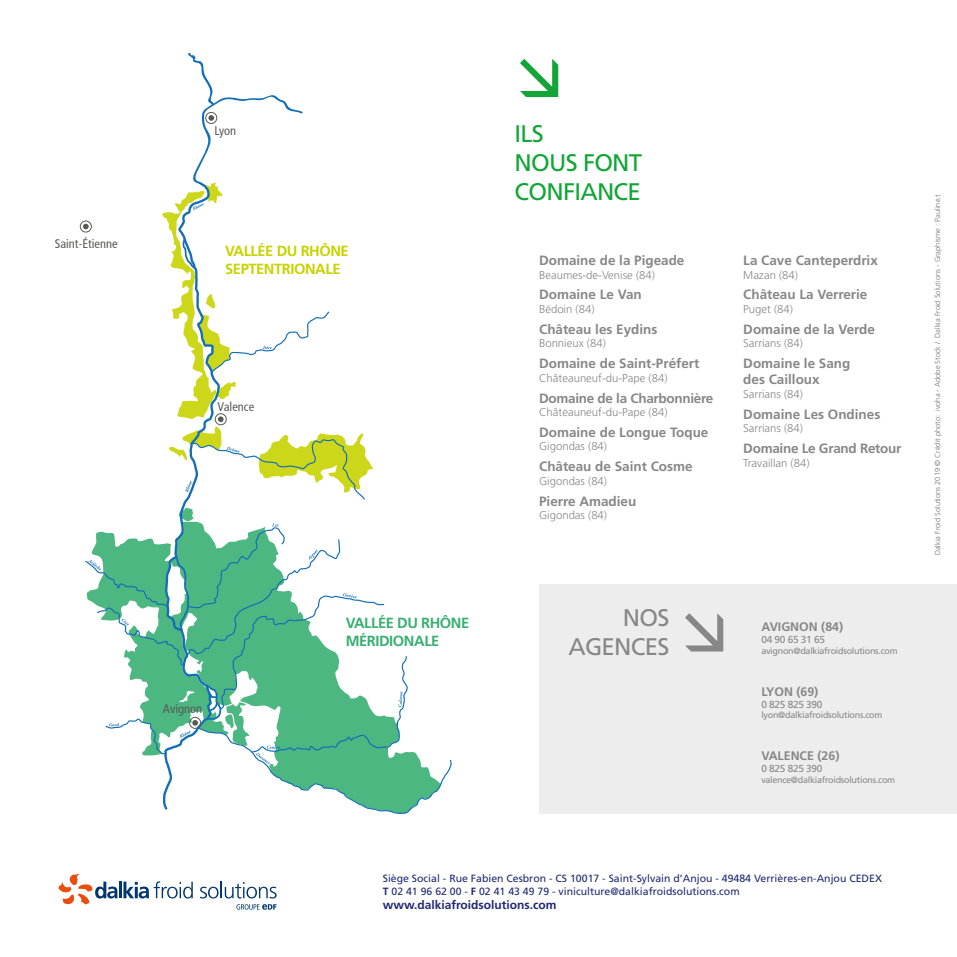
<style>
.page{position:relative;width:957px;height:957px;background:#fff}
.page>*{position:absolute;margin:0;border:0;box-sizing:border-box;transform-origin:0 0}
.t1{font:24px/28.8px "Frutiger";letter-spacing:-.03em;color:#13a538}
.t2{font:24px/28.8px "Frutiger";letter-spacing:-.03em;color:#878787;text-align:right}
.t3{font:700 14.7px/17.7px "Frutiger";letter-spacing:-.03em;color:#c8d300}
.t4{font:700 14.7px/17.7px "Frutiger";letter-spacing:-.03em;color:#38af73}
.t5{font:700 13.5px/16.2px "Frutiger";color:#878787}
.t6{font:700 13.5px "Frutiger";letter-spacing:-.02em;color:#878787}
.t7{font:condensed 12.45px "Frutiger";color:#585857}
.t8{font:700 12.3px "Frutiger";color:#878787}
.t9{font:700 12px "Frutiger";color:#212a72}
.t10{font:300 11.25px "Frutiger";color:#878787}
.t11{font:10.5px/12.6px "Frutiger";color:#212a72}
.t12{font:10.2px "Frutiger";letter-spacing:-.03em;color:#878787}
.t13{font:9px "Frutiger";letter-spacing:-.03em;color:#878787}
.t14{font:300 7.5px "Frutiger";color:#706f6f}
.s1{font-weight:700}
</style>
<div class="page">
<div style="left:539px;top:584px;width:418px;height:229px;background:#ededed"></div>
<svg style="left:236px;top:904px;width:41px;height:5px"></svg>
<svg style="left:58px;top:874px;width:135px;height:30px"></svg>
<svg style="left:200px;top:881px;width:77px;height:17px"></svg>
<div style="left:80px;top:221px;width:12px;height:11px;border:1px solid #585857;border-radius:50%"></div>
<svg style="left:83px;top:53px;width:369px;height:761px"></svg>
<div style="left:205px;top:112px;width:12px;height:12px;border:1px solid #585857;border-radius:50%"></div>
<p class="t7" style="left:55px;top:237px;width:64px">Saint-Étienne</p>
<p class="t7" style="left:215px;top:124px;width:23px">Lyon</p>
<p class="t3" style="left:225px;top:242px;width:125px">VALLÉE DU RHÔNE<br>SEPTENTRIONALE</p>
<p class="t7" style="left:218px;top:399px;width:38px">Valence</p>
<p class="t7" style="left:163px;top:701px;width:41px">Avignon</p>
<p class="t4" style="left:346px;top:614px;width:125px">VALLÉE DU RHÔNE<br>MÉRIDIONALE</p>
<h1 class="t1" style="left:514px;top:119px;width:129px">ILS<br>NOUS FONT<br>CONFIANCE</h1>
<p class="t5" style="left:539px;top:252px;width:147px">Domaine de la Pigeade</p>
<p class="t10" style="left:539px;top:268px;width:117px">Beaumes-de-Venise (84)</p>
<p class="t5" style="left:539px;top:286px;width:104px">Domaine Le Van</p>
<p class="t10" style="left:539px;top:303px;width:57px">Bédoin (84)</p>
<p class="t5" style="left:539px;top:321px;width:120px">Château les Eydins</p>
<p class="t10" style="left:539px;top:337px;width:68px">Bonnieux (84)</p>
<p class="t5" style="left:539px;top:355px;width:162px">Domaine de Saint-Préfert</p>
<p class="t10" style="left:539px;top:371px;width:130px">Châteauneuf-du-Pape (84)</p>
<p class="t6" style="left:539px;top:390px;width:176px">Domaine de la Charbonnière</p>
<p class="t10" style="left:539px;top:406px;width:130px">Châteauneuf-du-Pape (84)</p>
<p class="t5" style="left:539px;top:424px;width:171px">Domaine de Longue Toque</p>
<p class="t10" style="left:539px;top:440px;width:69px">Gigondas (84)</p>
<p class="t5" style="left:539px;top:458px;width:155px">Château de Saint Cosme</p>
<p class="t10" style="left:539px;top:474px;width:69px">Gigondas (84)</p>
<p class="t5" style="left:539px;top:493px;width:99px">Pierre Amadieu</p>
<p class="t10" style="left:539px;top:509px;width:69px">Gigondas (84)</p>
<p class="t5" style="left:743px;top:252px;width:136px">La Cave Canteperdrix</p>
<p class="t10" style="left:743px;top:268px;width:56px">Mazan (84)</p>
<p class="t5" style="left:743px;top:286px;width:126px">Château La Verrerie</p>
<p class="t10" style="left:743px;top:303px;width:51px">Puget (84)</p>
<p class="t5" style="left:743px;top:321px;width:133px">Domaine de la Verde</p>
<p class="t10" style="left:743px;top:337px;width:61px">Sarrians (84)</p>
<p class="t5" style="left:743px;top:355px;width:109px">Domaine le Sang des Cailloux</p>
<p class="t10" style="left:743px;top:388px;width:61px">Sarrians (84)</p>
<p class="t5" style="left:743px;top:406px;width:139px">Domaine Les Ondines</p>
<p class="t10" style="left:743px;top:422px;width:61px">Sarrians (84)</p>
<p class="t6" style="left:743px;top:440px;width:160px">Domaine Le Grand Retour</p>
<p class="t10" style="left:743px;top:456px;width:68px">Travaillan (84)</p>
<h1 class="t2" style="left:568px;top:603px;width:103px">NOS<br>AGENCES</h1>
<p class="t8" style="left:761px;top:619px;width:83px">AVIGNON (84)</p>
<p class="t12" style="left:761px;top:633px;width:65px">04 90 65 31 65</p>
<p class="t13" style="left:761px;top:645px;width:138px">avignon@dalkiafroidsolutions.com</p>
<p class="t8" style="left:761px;top:684px;width:59px">LYON (69)</p>
<p class="t12" style="left:761px;top:698px;width:63px">0 825 825 390</p>
<p class="t13" style="left:761px;top:710px;width:123px">lyon@dalkiafroidsolutions.com</p>
<p class="t8" style="left:761px;top:748px;width:80px">VALENCE (26)</p>
<p class="t12" style="left:761px;top:762px;width:63px">0 825 825 390</p>
<p class="t13" style="left:761px;top:774px;width:135px">valence@dalkiafroidsolutions.com</p>
<p class="t14" style="left:933px;top:555px;width:363px;rotate:-90deg">Dalkia Froid Solutions 2019 © Crédit photo: ivoha - Adobe Stock / Dalkia Froid Solutions - Graphisme : Pauline.t</p>
<p class="t11" style="left:383px;top:872px;width:501px">Siège Social - Rue Fabien Cesbron - CS 10017 - Saint-Sylvain d’Anjou - 49484 Verrières-en-Anjou CEDEX<br><span class="s1">T</span> 02 41 96 62 00 - <span class="s1">F</span> 02 41 43 49 79 - viniculture@dalkiafroidsolutions.com</p>
<p class="t9" style="left:383px;top:897px;width:175px">www.dalkiafroidsolutions.com</p>
</div>
